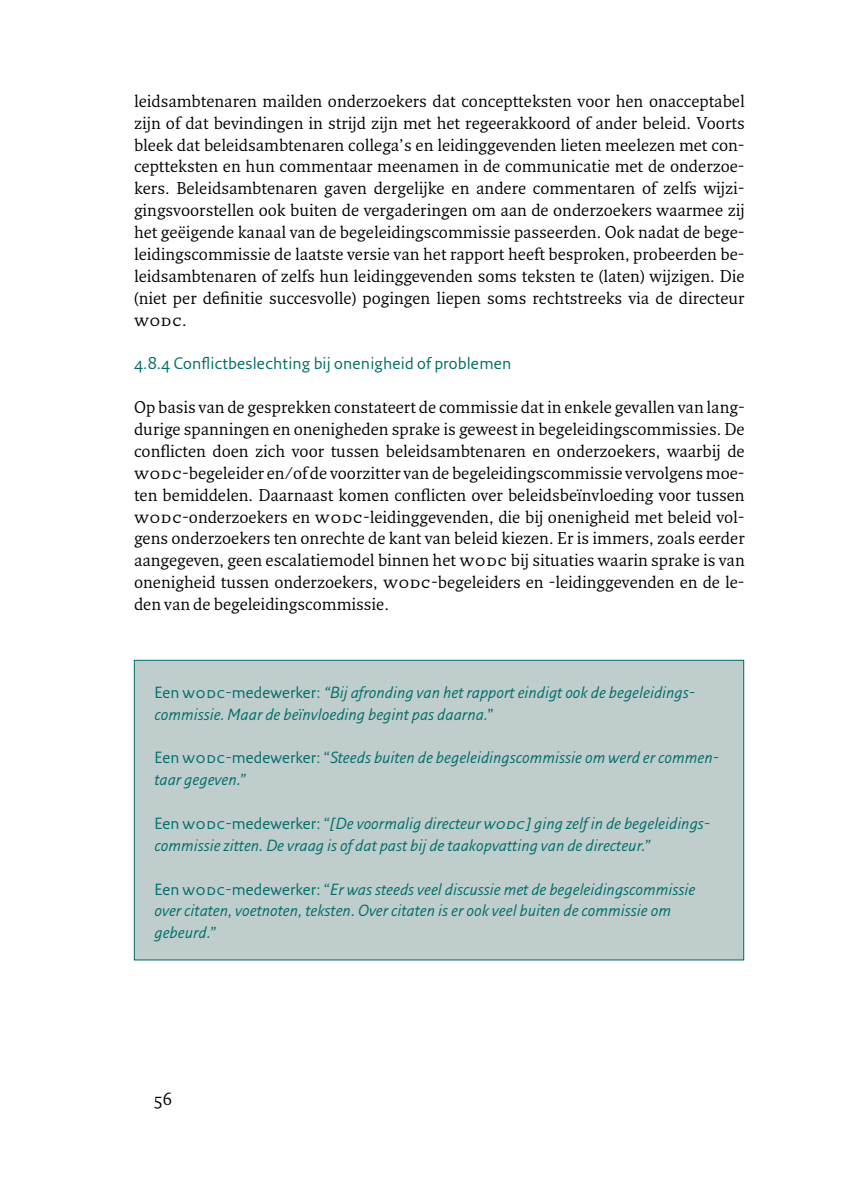
<style>
.page{position:relative;width:844px;height:1191px;background:#fff}
.page>*{position:absolute;margin:0;border:0;box-sizing:border-box;transform-origin:0 0}
.t1{font:16.62px/21.9px "Fresco";color:#000;text-align:justify}
.t2{font:16.62px "Fresco SC";color:#000}
.t3{font:16.1px "Fresco Sans";letter-spacing:.01em;color:#006d67}
.t4{font:italic 15.75px/21.9px "Fresco Sans";color:#006d67}
.s1{font-family:"Fresco"}
.s2{font-family:"Fresco SC"}
.s3{font-style:normal}
.s4{font-family:"Fresco Sans SC";font-style:normal}
.s5{font-family:"Fresco Sans SC"}
</style>
<div class="page">
<div style="left:134px;top:660px;width:609px;height:300px;background:#bfcdcd"></div>
<p class="t1" style="left:134px;top:90px;width:612px">leidsambtenaren mailden onderzoekers dat conceptteksten voor hen onacceptabel zijn of dat bevindingen in strijd zijn met het regeerakkoord of ander beleid. Voorts bleek dat beleidsambtenaren collega’s en leidinggevenden lieten meelezen met con&shy;ceptteksten en hun commentaar meenamen in de communicatie met de onderzoe&shy;kers. Beleidsambtenaren gaven dergelijke en andere commentaren of zelfs wijzi&shy;gingsvoorstellen ook buiten de vergaderingen om aan de onderzoekers waarmee zij het geëigende kanaal van de begeleidingscommissie passeerden. Ook nadat de bege&shy;leidingscommissie de laatste versie van het rapport heeft besproken, probeerden be&shy;leidsambtenaren of zelfs hun leidinggevenden soms teksten te (laten) wijzigen. Die (niet per definitie succesvolle) pogingen liepen soms rechtstreeks via de directeur</p>
<p class="t2" style="left:134px;top:310px;width:54px">wodc<span class="s1">.</span></p>
<p class="t3" style="left:134px;top:354px;width:379px">4.8.4 Conflictbeslechting bij onenigheid of problemen</p>
<p class="t1" style="left:134px;top:396px;width:612px">Op basis van de gesprekken constateert de commissie dat in enkele gevallen van lang&shy;durige spanningen en onenigheden sprake is geweest in begeleidingscommissies. De conflicten doen zich voor tussen beleidsambtenaren en onderzoekers, waarbij de <span class="s2">wodc</span>-begeleider en/of de voorzitter van de begeleidingscommissie vervolgens moe&shy;ten bemiddelen. Daarnaast komen conflicten over beleidsbeïnvloeding voor tussen <span class="s2">wodc</span>-onderzoekers en <span class="s2">wodc</span>-leidinggevenden, die bij onenigheid met beleid vol&shy;gens onderzoekers ten onrechte de kant van beleid kiezen. Er is immers, zoals eerder aangegeven, geen escalatiemodel binnen het <span class="s2">wodc</span> bij situaties waarin sprake is van onenigheid tussen onderzoekers, <span class="s2">wodc</span>-begeleiders en -leidinggevenden en de le&shy;den van de begeleidingscommissie.</p>
<p class="t4" style="left:154px;top:681px;width:540px"><span class="s3">Een</span> <span class="s4">wodc</span><span class="s3">-medewerker:</span> “Bij afronding van het rapport eindigt ook de begeleidings&shy;commissie. Maar de beïnvloeding begint pas daarna.”</p>
<p class="t4" style="left:154px;top:746px;width:566px"><span class="s3">Een</span> <span class="s4">wodc</span><span class="s3">-medewerker: “</span>Steeds buiten de begeleidingscommissie om werd er commen&shy;taar gegeven.”</p>
<p class="t4" style="left:154px;top:812px;width:557px"><span class="s3">Een</span> <span class="s4">wodc</span><span class="s3">-medewerker: “</span>[De voormalig directeur <span class="s5">wodc</span>] ging zelf in de begeleidings&shy;commissie zitten. De vraag is of dat past bij de taakopvatting van de directeur.”</p>
<p class="t4" style="left:154px;top:878px;width:542px"><span class="s3">Een</span> <span class="s4">wodc</span><span class="s3">-medewerker: “</span>Er was steeds veel discussie met de begeleidingscommissie over citaten, voetnoten, teksten. Over citaten is er ook veel buiten de commissie om gebeurd.”</p>
<p class="t1" style="left:154px;top:1087px;width:20px">56</p>
</div>
